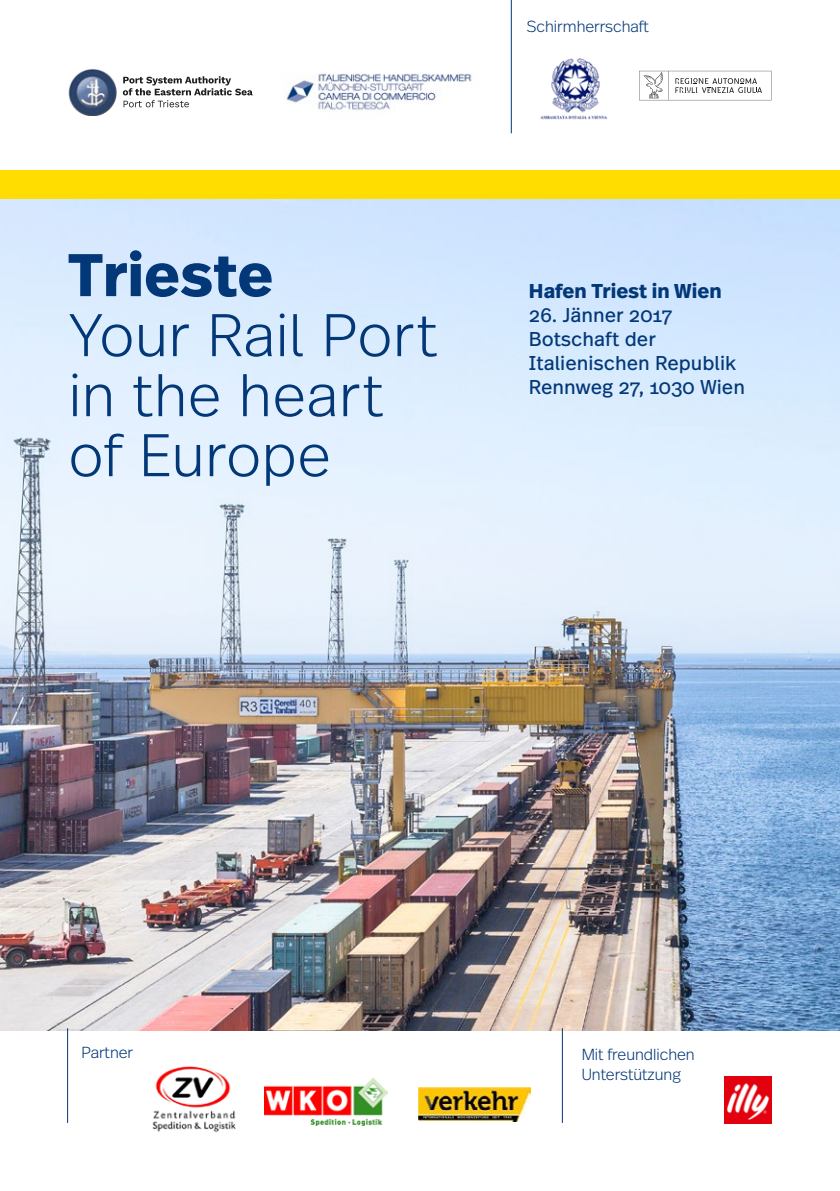
<style>
.page{position:relative;width:840px;height:1191px;background:#fff}
.page>*{position:absolute;margin:0;border:0;box-sizing:border-box;transform-origin:0 0}
.t1{font:300 60px/60px "Real Text Pro";letter-spacing:-.005em;color:#033878}
.t2{font:700 60px "Real Text Pro";letter-spacing:-.005em;color:#033878}
.t3{font:20px/24px "Real Text Pro";color:#033878}
.t4{font:700 20px "Real Text Pro";color:#033878}
.t5{font:300 16px/19.2px "Real Head Pro";color:#033878}
</style>
<div class="page">
<img style="left:0;top:198px;width:839px;height:832px">
<div style="left:0;top:170px;width:839px;height:28px;background:#fd0"></div>
<img style="left:68px;top:69px;width:49px;height:47px">
<svg style="left:123px;top:76px;width:129px;height:31px"></svg>
<img style="left:418px;top:1087px;width:112px;height:34px">
<img style="left:724px;top:1076px;width:47px;height:47px">
<img style="left:152px;top:1066px;width:84px;height:66px">
<img style="left:264px;top:1077px;width:124px;height:48px">
<img style="left:286px;top:73px;width:186px;height:39px">
<svg style="left:639px;top:71px;width:132px;height:29px"></svg>
<img style="left:540px;top:58px;width:68px;height:62px">
<hr style="left:561px;top:1028px;width:1px;height:95px;background:#033878">
<hr style="left:510px;top:0;width:1px;height:133px;background:#033878">
<hr style="left:67px;top:1028px;width:1px;height:95px;background:#033878">
<h1 class="t2" style="left:68px;top:224px;width:206px">Trieste</h1>
<h1 class="t1" style="left:68px;top:300px;width:371px">Your Rail Port in the heart of Europe</h1>
<p class="t5" style="left:526px;top:16px;width:123px">Schirmherrschaft</p>
<p class="t4" style="left:528px;top:274px;width:194px">Hafen Triest in Wien</p>
<p class="t3" style="left:528px;top:302px;width:217px">26. Jänner 2017<br>Botschaft der<br>Italienischen Republik<br>Rennweg 27, 1030 Wien</p>
<p class="t5" style="left:81px;top:1041px;width:53px">Partner</p>
<p class="t5" style="left:581px;top:1044px;width:114px">Mit freundlichen<br>Unterstützung</p>
</div>
